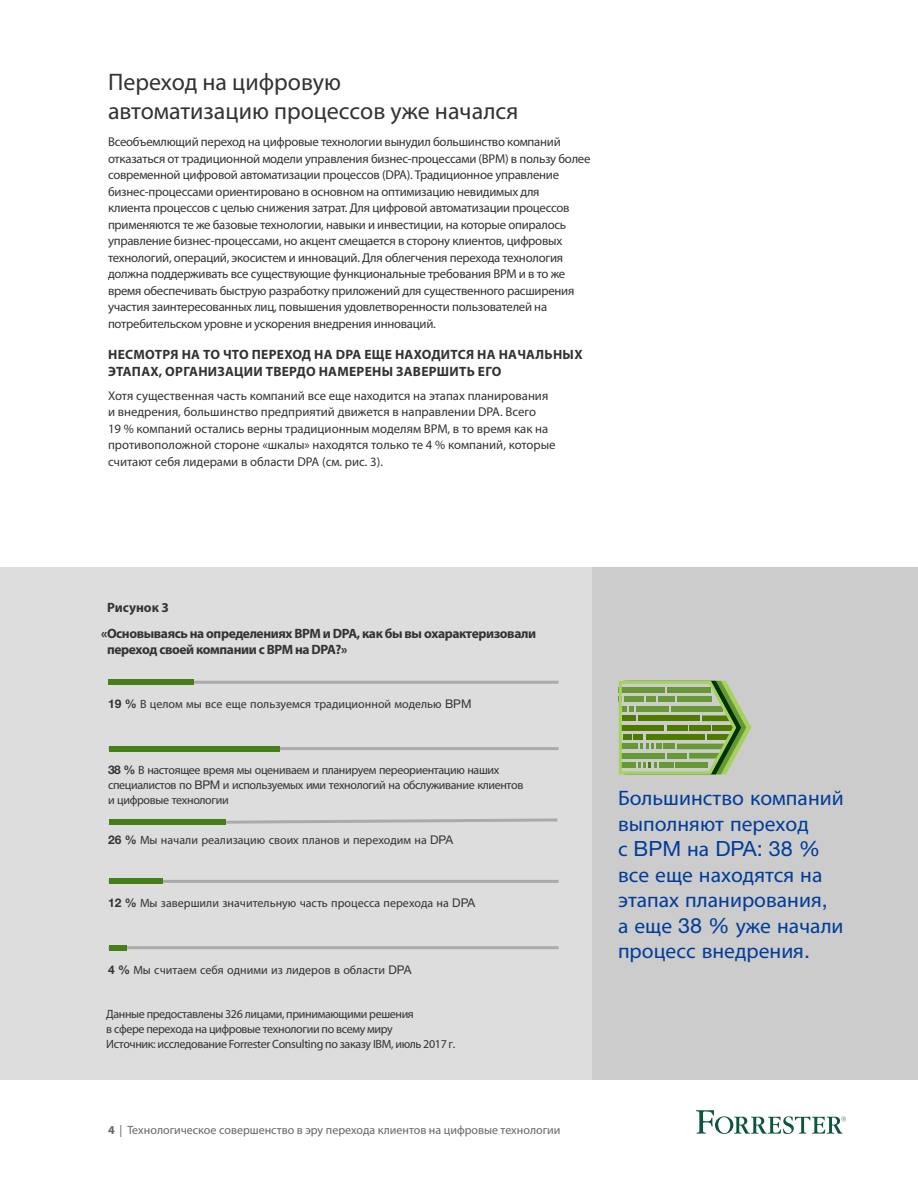
<style>
.page{position:relative;width:918px;height:1188px;background:#fff}
.page>*{position:absolute;margin:0;border:0;box-sizing:border-box;transform-origin:0 0}
.Heading_2{font:24px/28.5px "Myriad Pro";color:#333}
.t1{font:21px/25.5px "Myriad Pro";color:#003d99}
.Heading_3{font:700 13.5px/16.5px "Myriad Pro";letter-spacing:-.015em;color:#333}
.Heading_3-2{font:700 13.5px/16.5px "Myriad Pro";letter-spacing:.02em;color:#333}
.t2{font:12.75px/16.5px "Myriad Pro";letter-spacing:-.02em;color:#333}
.t3{font:12.75px/16.5px "Myriad Pro";color:#333}
.t4{font:12px/15px "Myriad Pro";letter-spacing:-.03em;color:#333}
.t5{font:12px "Myriad Pro";color:#333}
.t6{font:12px "Myriad Pro";color:#666}
.s1{font-family:"Helvetica Neue LT Std";font-weight:700}
.s2{font-family:"Helvetica Neue LT Std"}
.s3{font-weight:700}
</style>
<div class="page">
<svg style="left:696px;top:1110px;width:150px;height:24px"></svg>
<div style="left:0;top:567px;width:918px;height:513px;background:#ddd"></div>
<div style="left:592px;top:567px;width:326px;height:513px;background:#ccc"></div>
<svg style="left:619px;top:681px;width:132px;height:93px"></svg>
<hr style="left:109px;top:681px;width:450px;height:3px;background:#aaa">
<div style="left:109px;top:679px;width:85px;height:6px;background:#467f1a"></div>
<hr style="left:109px;top:747px;width:450px;height:3px;background:#aaa">
<div style="left:109px;top:746px;width:171px;height:6px;background:#467f1a"></div>
<svg style="left:226px;top:818px;width:332px;height:6px"></svg>
<div style="left:109px;top:819px;width:117px;height:6px;background:#467f1a"></div>
<hr style="left:109px;top:880px;width:450px;height:3px;background:#aaa">
<div style="left:109px;top:878px;width:54px;height:6px;background:#467f1a"></div>
<hr style="left:109px;top:946px;width:450px;height:3px;background:#aaa">
<div style="left:109px;top:945px;width:18px;height:6px;background:#467f1a"></div>
<p class="Heading_2" style="left:108px;top:67px;width:412px">Переход на цифровую<br>автоматизацию процессов уже начался</p>
<p class="t2" style="left:108px;top:134px;width:484px">Всеобъемлющий переход на цифровые технологии вынудил большинство компаний отказаться от традиционной модели управления бизнес-процессами (BPM) в пользу более современной цифровой автоматизации процессов (DPA). Традиционное управление бизнес-процессами ориентировано в основном на оптимизацию невидимых для<br>клиента процессов с целью снижения затрат. Для цифровой автоматизации процессов применяются те же базовые технологии, навыки и инвестиции, на которые опиралось управление бизнес-процессами, но акцент смещается в сторону клиентов, цифровых технологий, операций, экосистем и инноваций. Для облегчения перехода технология должна поддерживать все существующие функциональные требования BPM и в то же время обеспечивать быструю разработку приложений для существенного расширения участия заинтересованных лиц, повышения удовлетворенности пользователей на потребительском уровне и ускорения внедрения инноваций.</p>
<p class="Heading_3-2" style="left:108px;top:346px;width:476px">НЕСМОТРЯ НА ТО ЧТО ПЕРЕХОД НА DPA ЕЩЕ НАХОДИТСЯ НА НАЧАЛЬНЫХ<br>ЭТАПАХ, ОРГАНИЗАЦИИ ТВЕРДО НАМЕРЕНЫ ЗАВЕРШИТЬ ЕГО</p>
<p class="t3" style="left:108px;top:387px;width:449px">Хотя существенная часть компаний все еще находится на этапах планирования и внедрения, большинство предприятий движется в направлении DPA. Всего<br>19 % компаний остались верны традиционным моделям BPM, в то время как на противоположной стороне «шкалы» находятся только те 4 % компаний, которые считают себя лидерами в области DPA (см. рис. 3).</p>
<p class="Heading_3" style="left:107px;top:599px;width:64px">Рисунок 3</p>
<p class="Heading_3" style="left:107px;top:625px;width:431px;text-indent:-6px">«Основываясь на определениях BPM и DPA, как бы вы охарактеризовали переход своей компании с BPM на DPA?»</p>
<p class="t5" style="left:108px;top:697px;width:365px"><span class="s1">19 %</span> В целом мы все еще пользуемся традиционной моделью <span class="s2">BPM</span></p>
<p class="t4" style="left:108px;top:762px;width:417px"><span class="s1">38 %</span> В настоящее время мы оцениваем и планируем переориентацию наших специалистов по <span class="s2">BPM</span> и используемых ими технологий на обслуживание клиентов и цифровые технологии</p>
<p class="t5" style="left:108px;top:833px;width:347px"><span class="s1">26 %</span> Мы начали реализацию своих планов и переходим на <span class="s2">DPA</span></p>
<p class="t5" style="left:108px;top:896px;width:369px"><span class="s1">12 %</span> Мы завершили значительную часть процесса перехода на <span class="s2">DPA</span></p>
<p class="t5" style="left:108px;top:962px;width:305px"><span class="s1">4 %</span> Мы считаем себя одними из лидеров в области <span class="s2">DPA</span></p>
<p class="t4" style="left:106px;top:1006px;width:351px">Данные предоставлены 326 лицами, принимающими решения<br>в сфере перехода на цифровые технологии по всему миру<br>Источник: исследование Forrester Consulting по заказу IBM, июль 2017 г.</p>
<p class="t6" style="left:108px;top:1123px;width:454px"><span class="s3">4</span> | Технологическое совершенство в эру перехода клиентов на цифровые технологии</p>
<p class="t1" style="left:618px;top:785px;width:227px">Большинство компаний выполняют переход<br>с <span class="s2">BPM</span> на <span class="s2">DPA: 38 % </span>все еще находятся на этапах планирования<span class="s2">,<br></span>а еще <span class="s2">38 %</span> уже начали процесс внедрения<span class="s2">.</span></p>
</div>
